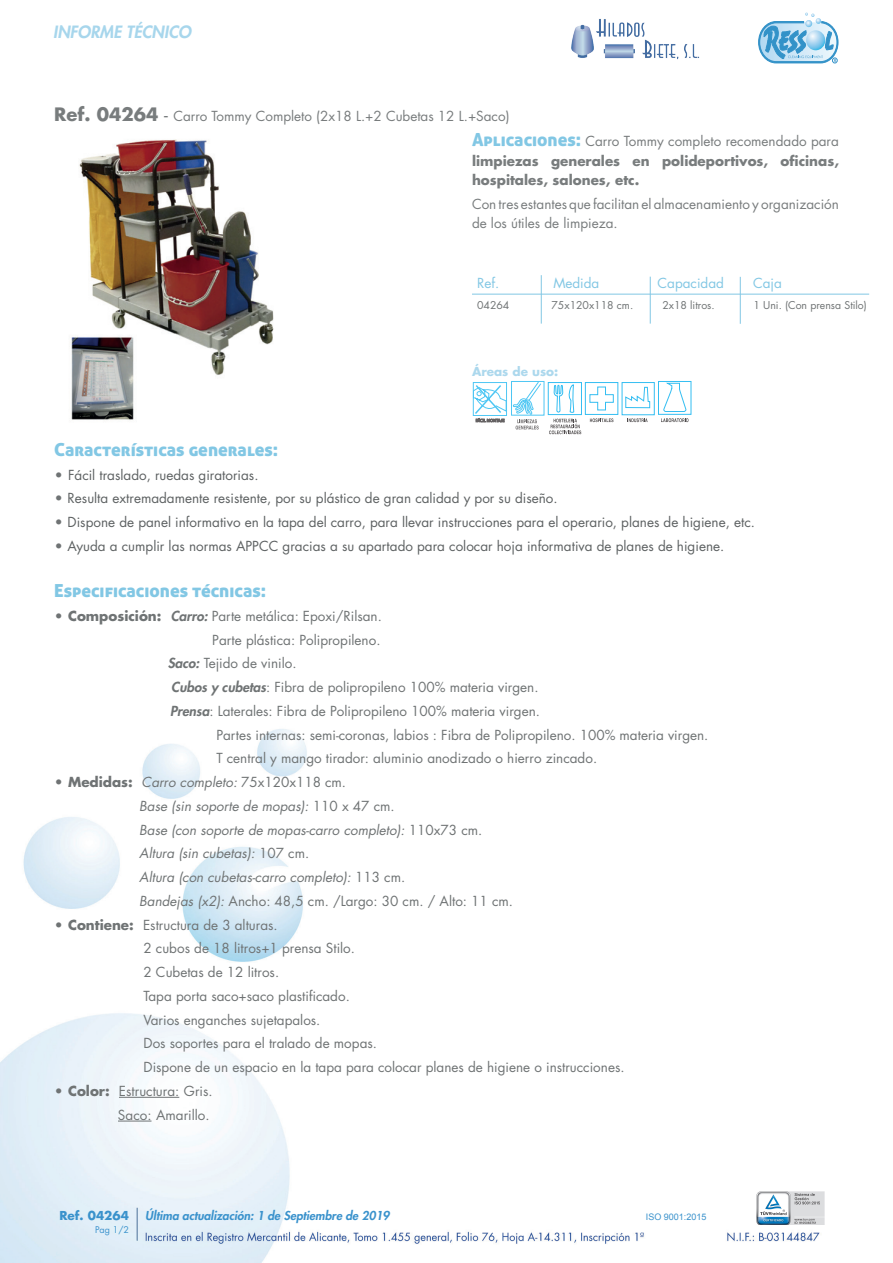
<style>
.page{position:relative;width:893px;height:1263px;background:#fff}
.page>*{position:absolute;margin:0;border:0;box-sizing:border-box;transform-origin:0 0}
.t1{font:18px "Aller Display";color:#82c7e4}
.t2{font:italic 800 16.5px "Futura Std";color:#a7d6ec}
.t3{font:13.5px/23.7px "Futura Std";color:#6f7374}
.t4{font:13.5px "Futura Std";color:#5d6162}
.t5{font:italic 13.5px/23.7px "Futura Std";color:#6f7374}
.t6{font:13.5px/19.5px "Futura Std";color:#787c7d}
.t7{font:700 13.5px/19.5px "Futura Std";color:#787c7d;text-align:justify}
.t8{font:13.5px "Futura Std";color:#82c7e4}
.t9{font:italic 800 12px "Futura Std";color:#3a92cc}
.t10{font:700 12px "Futura Std";color:#acd8ed}
.t11{font:700 12px "Futura Std";color:#3a92cc}
.t12{font:10.5px "Futura Std";color:#6f7374}
.t13{font:9px "Arial";color:#3a92cc}
.t14{font:9px "Futura Std";color:#3a92cc}
.s1{font-weight:700;font-size:18px}
.s2{font-size:18px}
.s3{font-family:"Aller Display";font-weight:400;font-size:18px;color:#82c7e4}
.s4{font-weight:400}
.s5{font-weight:700;color:#6f7374}
.s6{font-weight:700}
.s7{font-weight:800;font-style:italic}
.s8{font-weight:700;font-style:normal}
.s9{font-style:normal}
</style>
<div class="page">
<img style="left:0;top:729px;width:825px;height:534px">
<img style="left:757px;top:1191px;width:68px;height:33px">
<hr style="left:137px;top:1208px;width:1px;height:32px;background:#4b6f97">
<svg style="left:758px;top:12px;width:81px;height:52px"></svg>
<img style="left:571px;top:19px;width:129px;height:41px">
<hr style="left:119px;top:1097px;width:60px;height:1px;background:#6f7374">
<hr style="left:118px;top:1121px;width:33px;height:1px;background:#6f7374">
<hr style="left:541px;top:275px;width:1px;height:49px;background:#82c7e4">
<hr style="left:472px;top:294px;width:397px;height:1px;background:#82c7e4">
<svg style="left:549px;top:419px;width:32px;height:15px"></svg>
<div style="left:548px;top:382px;width:34px;height:33px;background:#fff;border:1px solid #00aeef"></div>
<svg style="left:553px;top:384px;width:22px;height:29px"></svg>
<hr style="left:650px;top:277px;width:1px;height:47px;background:#82c7e4">
<svg style="left:542px;top:381px;width:2px;height:34px"></svg>
<svg style="left:473px;top:381px;width:69px;height:48px"></svg>
<svg style="left:590px;top:418px;width:23px;height:4px"></svg>
<svg style="left:589px;top:386px;width:25px;height:25px"></svg>
<svg style="left:621px;top:382px;width:34px;height:40px"></svg>
<svg style="left:661px;top:418px;width:27px;height:4px"></svg>
<div style="left:658px;top:381px;width:33px;height:34px;background:#fff;border:1px solid #00aeef"></div>
<svg style="left:663px;top:382px;width:24px;height:30px"></svg>
<img style="left:71px;top:139px;width:203px;height:281px">
<hr style="left:740px;top:277px;width:1px;height:47px;background:#82c7e4">
<p class="t2" style="left:53px;top:22px;width:140px">INFORME TÉCNICO</p>
<p class="t6" style="left:54px;top:107px;width:457px"><span class="s1">Ref. 04264</span> <span class="s2">-</span> Carro Tommy Completo (2x18 L.+2 Cubetas 12 L.+Saco)</p>
<p class="t7" style="left:472px;top:131px;width:368px"><span class="s3">Aplicaciones:</span> <span class="s4">Carro Tommy completo recomendado para </span>limpiezas generales en polideportivos, oficinas, hospitales, salones, etc.</p>
<p class="t6" style="left:472px;top:194px;width:368px">Con tres estantes que facilitan el almacenamiento y organización de los útiles de limpieza.</p>
<p class="t8" style="left:477px;top:274px;width:24px">Ref.</p>
<p class="t8" style="left:553px;top:274px;width:48px">Medida</p>
<p class="t8" style="left:658px;top:274px;width:68px">Capacidad</p>
<p class="t8" style="left:753px;top:274px;width:30px">Caja</p>
<p class="t12" style="left:477px;top:298px;width:34px">04264</p>
<p class="t12" style="left:551px;top:298px;width:83px">75x120x118 cm.</p>
<p class="t12" style="left:662px;top:298px;width:54px">2x18 litros.</p>
<p class="t12" style="left:753px;top:298px;width:115px">1 Uni. (Con prensa Stilo)</p>
<p class="t10" style="left:472px;top:364px;width:88px">Áreas de uso:</p>
<h1 class="t1" style="left:54px;top:438px;width:225px">Características generales:</h1>
<p class="t4" style="left:54px;top:466px;width:206px"><span class="s5">•</span> Fácil traslado, ruedas giratorias.</p>
<p class="t4" style="left:54px;top:490px;width:505px"><span class="s5">•</span> Resulta extremadamente resistente, por su plástico de gran calidad y por su diseño.</p>
<p class="t4" style="left:54px;top:513px;width:702px"><span class="s5">•</span> Dispone de panel informativo en la tapa del carro, para llevar instrucciones para el operario, planes de higiene, etc.</p>
<p class="t4" style="left:54px;top:537px;width:672px"><span class="s5">•</span> Ayuda a cumplir las normas APPCC gracias a su apartado para colocar hoja informativa de planes de higiene.</p>
<h1 class="t1" style="left:54px;top:579px;width:213px">Especificaciones técnicas:</h1>
<p class="t3" style="left:54px;top:604px;width:329px"><span class="s6">• Composición:</span> <span class="s7">Carro:</span> Parte metálica: Epoxi/Rilsan.</p>
<p class="t3" style="left:212px;top:628px;width:170px">Parte plástica: Polipropileno.</p>
<p class="t3" style="left:168px;top:652px;width:130px"><span class="s7">Saco:</span> Tejido de vinilo.</p>
<p class="t3" style="left:171px;top:675px;width:369px"><span class="s7">Cubos y cubetas</span>: Fibra de polipropileno 100% materia virgen.</p>
<p class="t3" style="left:170px;top:699px;width:371px"><span class="s7">Prensa</span>: Laterales: Fibra de Polipropileno 100% materia virgen.</p>
<p class="t3" style="left:216px;top:723px;width:494px">Partes internas: semi-coronas, labios : Fibra de Polipropileno. 100% materia virgen.</p>
<p class="t3" style="left:216px;top:747px;width:382px">T central y mango tirador: aluminio anodizado o hierro zincado.</p>
<p class="t5" style="left:139px;top:770px;width:375px;text-indent:-85px"><span class="s8">• Medidas:</span> Carro completo: <span class="s9">75x120x118 cm.<br></span>Base (sin soporte de mopas): <span class="s9">110 x 47 cm.<br></span>Base (con soporte de mopas-carro completo): <span class="s9">110x73 cm.<br></span>Altura (sin cubetas): <span class="s9">107 cm.<br></span>Altura (con cubetas-carro completo): <span class="s9">113 cm.<br></span>Bandejas (x2): <span class="s9">Ancho: 48,5 cm. /Largo: 30 cm. / Alto: 11 cm.</span></p>
<p class="t3" style="left:144px;top:913px;width:482px;text-indent:-89px"><span class="s6">• Contiene:</span> Estructura de 3 alturas.<br>2 cubos de 18 litros+1 prensa Stilo.<br>2 Cubetas de 12 litros.<br>Tapa porta saco+saco plastificado.<br>Varios enganches sujetapalos.<br>Dos soportes para el tralado de mopas.<br>Dispone de un espacio en la tapa para colocar planes de higiene o instrucciones.</p>
<p class="t3" style="left:54px;top:1079px;width:160px;text-align:right"><span class="s6">• Color:</span> Estructura: Gris.<br>Saco: Amarillo.</p>
<p class="t11" style="left:59px;top:1207px;width:71px">Ref. 04264</p>
<p class="t9" style="left:145px;top:1208px;width:246px">Última actualización: 1 de Septiembre de 2019</p>
<p class="t13" style="left:646px;top:1211px;width:62px">ISO 9001:2015</p>
<p class="t14" style="left:95px;top:1224px;width:35px">Pag 1/2</p>
</div>
